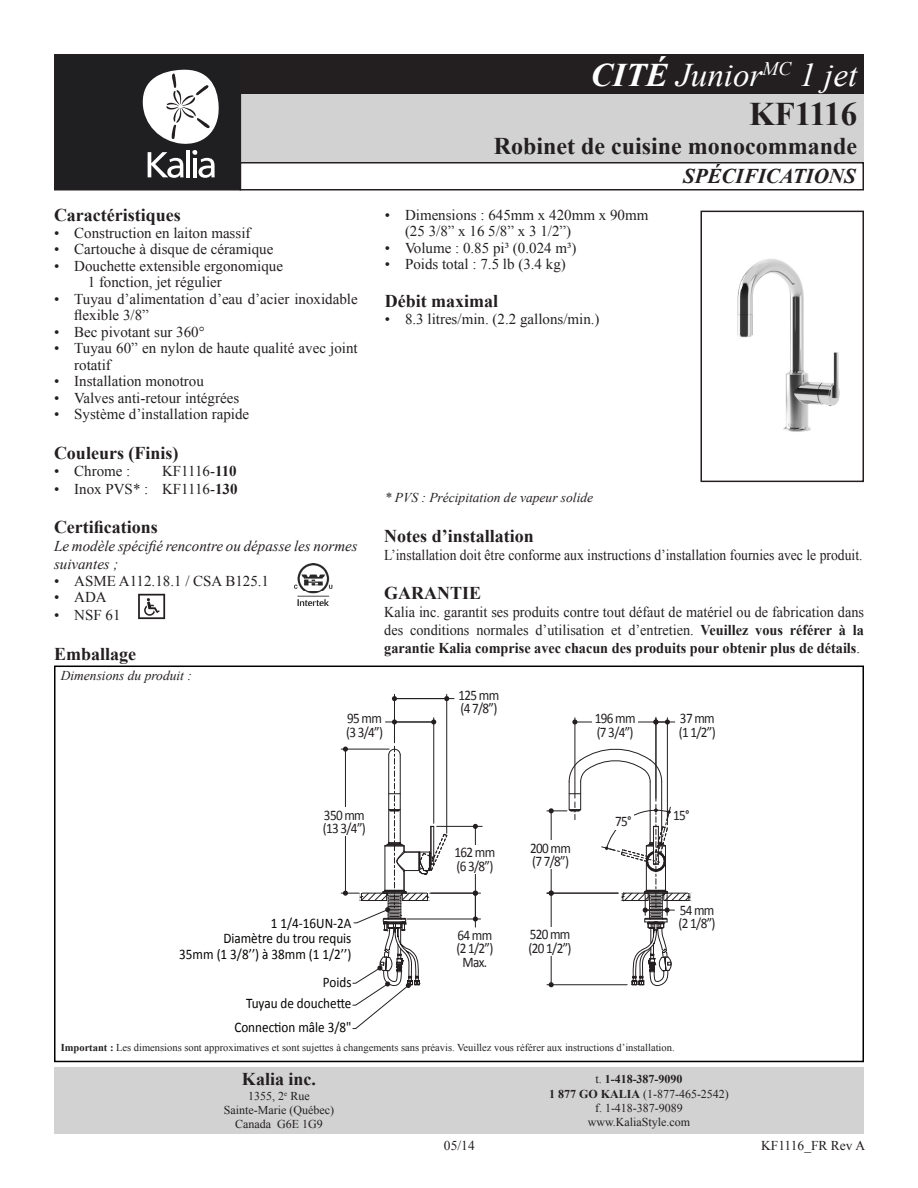
<style>
.page{position:relative;width:918px;height:1188px;background:#fff}
.page>*{position:absolute;margin:0;border:0;box-sizing:border-box;transform-origin:0 0}
.t1{font:italic 33px/39.3px "Times New Roman";color:#fff;text-align:right}
.t2{font:700 24px "Times New Roman";color:#231f20}
.t3{font:italic 700 21px "Times New Roman";color:#231f20}
.Spec-Description_Tit{font:700 18px "Times New Roman";color:#231f20}
.Spec-Description__FR{font:15px/16.5px "Times New Roman";color:#231f20}
.Spec-Description_nor{font:15px/18px "Times New Roman";color:#231f20;text-align:justify;scale:.95 1}
.Spec-Description_nor-2{font:15px "Times New Roman";color:#231f20;scale:.91 1}
.Spec-Description_nor-3{font:italic 15px/18px "Times New Roman";color:#231f20}
.t4{font:14.7px/13.5px "Calibri";letter-spacing:-.05em;color:#231f20;scale:.9 1}
.t5{font:14.7px/15.8px "Calibri";color:#050504;text-align:right;scale:.9 1}
.Spec-Description_Tit-2{font:italic 13.5px "Times New Roman";color:#231f20}
.Spec-Description_nor-4{font:italic 13.5px "Times New Roman";color:#231f20}
.date-file{font:13.5px "Times New Roman";color:#231f20}
.t6{font:12px/14.4px "Times New Roman";color:#231f20;text-align:center}
.Spec-Description_nor-5{font:10.5px "Times New Roman";color:#231f20}
.s1{font-weight:700}
.s2{font-weight:700;font-style:normal;color:#231f20}
</style>
<div class="page">
<div style="left:240px;top:54px;width:624px;height:40px;background:#231f20"></div>
<div style="left:240px;top:94px;width:624px;height:68px;background:#d2d2d2"></div>
<div style="left:54px;top:1067px;width:810px;height:67px;background:#d2d2d2"></div>
<div style="left:240px;top:162px;width:624px;height:28px;border:2px solid #231f20"></div>
<svg style="left:57px;top:57px;width:181px;height:130px"></svg>
<div style="left:54px;top:54px;width:187px;height:136px;border:2px solid #231f20"></div>
<svg style="left:138px;top:594px;width:27px;height:25px"></svg>
<svg style="left:674px;top:895px;width:13px;height:4px"></svg>
<div style="left:664px;top:893px;width:26px;height:8px;border:1px solid #231f20"></div>
<svg style="left:687px;top:892px;width:4px;height:9px"></svg>
<hr style="left:437px;top:826px;width:45px;height:1px;background:#231f20">
<hr style="left:475px;top:826px;width:1px;height:67px;background:#231f20">
<svg style="left:473px;top:824px;width:5px;height:5px"></svg>
<hr style="left:431px;top:893px;width:50px;height:1px;background:#231f20">
<div style="left:451px;top:845px;width:47px;height:29px;background:#fff"></div>
<svg style="left:473px;top:891px;width:5px;height:31px"></svg>
<hr style="left:407px;top:919px;width:74px;height:1px;background:#231f20">
<hr style="left:475px;top:893px;width:1px;height:34px;background:#231f20">
<hr style="left:392px;top:698px;width:62px;height:1px;background:#231f20">
<svg style="left:341px;top:694px;width:108px;height:335px"></svg>
<hr style="left:575px;top:722px;width:81px;height:1px;background:#231f20">
<svg style="left:572px;top:719px;width:5px;height:6px"></svg>
<hr style="left:575px;top:718px;width:1px;height:80px;background:#231f20">
<div style="left:592px;top:711px;width:46px;height:28px;background:#fff"></div>
<hr style="left:667px;top:718px;width:1px;height:107px;background:#231f20">
<hr style="left:656px;top:718px;width:1px;height:80px;background:#231f20">
<svg style="left:653px;top:719px;width:22px;height:6px"></svg>
<svg style="left:547px;top:746px;width:127px;height:241px"></svg>
<div style="left:672px;top:809px;width:19px;height:13px;background:#fff"></div>
<div style="left:613px;top:815px;width:21px;height:15px;background:#fff"></div>
<div style="left:54px;top:666px;width:810px;height:396px;border:2px solid #000"></div>
<img style="left:737px;top:259px;width:103px;height:173px">
<div style="left:700px;top:211px;width:164px;height:271px;border:2px solid #231f20"></div>
<img style="left:295px;top:563px;width:37px;height:42px">
<h1 class="t1" style="left:591px;top:54px;width:268px"><span class="s1">CITÉ</span> Junior<sup>MC</sup> 1 jet<br><span class="s2">KF1116</span></h1>
<h2 class="t2" style="left:494px;top:129px;width:365px">Robinet de cuisine monocommande</h2>
<p class="Spec-Description_Tit" style="left:54px;top:203px;width:128px">Caractéristiques</p>
<p class="Spec-Description__FR" style="left:54px;top:224px;width:198px">• Construction en laiton massif</p>
<p class="Spec-Description__FR" style="left:54px;top:241px;width:221px">• Cartouche à disque de céramique</p>
<p class="Spec-Description__FR" style="left:54px;top:257px;width:231px">• Douchette extensible ergonomique</p>
<p class="Spec-Description__FR" style="left:88px;top:274px;width:136px">1 fonction, jet régulier</p>
<p class="Spec-Description__FR" style="left:74px;top:290px;width:285px;text-indent:-20px">• Tuyau d’alimentation d’eau d’acier inoxidable flexible 3/8”</p>
<p class="Spec-Description__FR" style="left:54px;top:323px;width:152px">• Bec pivotant sur 360°</p>
<p class="Spec-Description__FR" style="left:74px;top:340px;width:285px;text-indent:-20px">• Tuyau 60” en nylon de haute qualité avec joint rotatif</p>
<p class="Spec-Description__FR" style="left:54px;top:373px;width:151px">• Installation monotrou</p>
<p class="Spec-Description__FR" style="left:54px;top:389px;width:187px">• Valves anti-retour intégrées</p>
<p class="Spec-Description__FR" style="left:54px;top:406px;width:197px">• Système d’installation rapide</p>
<p class="Spec-Description_Tit" style="left:54px;top:441px;width:126px">Couleurs (Finis)</p>
<p class="Spec-Description__FR" style="left:54px;top:462px;width:78px">• Chrome :</p>
<p class="Spec-Description__FR" style="left:162px;top:462px;width:76px">KF1116-<span class="s1">110</span></p>
<p class="Spec-Description__FR" style="left:54px;top:480px;width:185px">• Inox PVS* : KF1116-<span class="s1">130</span></p>
<p class="Spec-Description_Tit" style="left:54px;top:515px;width:105px">Certifications</p>
<p class="Spec-Description_nor-3" style="left:54px;top:537px;width:305px">Le modèle spécifié rencontre ou dépasse les normes suivantes ;</p>
<p class="Spec-Description__FR" style="left:54px;top:572px;width:217px">• ASME A112.18.1 / CSA B125.1</p>
<p class="Spec-Description__FR" style="left:54px;top:589px;width:54px">• ADA</p>
<p class="Spec-Description__FR" style="left:54px;top:607px;width:68px">• NSF 61</p>
<p class="Spec-Description_Tit" style="left:54px;top:641px;width:84px">Emballage</p>
<p class="Spec-Description_nor-4" style="left:61px;top:666px;width:133px">Dimensions du produit :</p>
<p class="Spec-Description__FR" style="left:385px;top:206px;width:265px">• Dimensions : 645mm x 420mm x 90mm</p>
<p class="Spec-Description__FR" style="left:405px;top:223px;width:168px">(25 3/8” x 16 5/8” x 3 1/2”)</p>
<p class="Spec-Description__FR" style="left:385px;top:239px;width:193px">• Volume : 0.85 pi³ (0.024 m³)</p>
<p class="Spec-Description__FR" style="left:385px;top:256px;width:183px">• Poids total : 7.5 lb (3.4 kg)</p>
<p class="Spec-Description_Tit" style="left:385px;top:289px;width:115px">Débit maximal</p>
<p class="Spec-Description__FR" style="left:385px;top:310px;width:216px">• 8.3 litres/min. (2.2 gallons/min.)</p>
<h3 class="t3" style="left:683px;top:162px;width:174px">SPÉCIFICATIONS</h3>
<p class="Spec-Description_Tit-2" style="left:385px;top:488px;width:210px">* PVS : Précipitation de vapeur solide</p>
<p class="Spec-Description_Tit" style="left:384px;top:523px;width:151px">Notes d’installation</p>
<p class="Spec-Description_nor-2" style="left:384px;top:544px;width:527px">L’installation doit être conforme aux instructions d’installation fournies avec le produit.</p>
<p class="Spec-Description_Tit" style="left:384px;top:581px;width:99px">GARANTIE</p>
<p class="Spec-Description_nor" style="left:384px;top:603px;width:507px">Kalia inc. garantit ses produits contre tout défaut de matériel ou de fabrication dans des conditions normales d’utilisation et d’entretien. <span class="s1">Veuillez vous référer à la garantie Kalia comprise avec chacun des produits pour obtenir plus de détails</span>.</p>
<p class="t4" style="left:346px;top:711px;width:43px">95 mm (3 3/4”)</p>
<p class="t4" style="left:323px;top:807px;width:49px">350 mm (13 3/4”)</p>
<p class="t5" style="left:179px;top:914px;width:193px">1 1/4-16UN-2A<br>Diamètre du trou requis<br>35mm (1 3/8’’) à 38mm (1 1/2’’)</p>
<p class="t5" style="left:246px;top:971px;width:119px;line-height:21.3px">Poids<br>Tuyau de douchette</p>
<p class="t5" style="left:234px;top:1018px;width:132px">Connection mâle 3/8"</p>
<p class="t4" style="left:459px;top:687px;width:47px">125 mm (4 7/8”)</p>
<p class="t4" style="left:454px;top:845px;width:47px">162 mm (6 3/8”)</p>
<p class="t4" style="left:456px;top:927px;width:43px;text-align:center">64 mm (2 1/2”)<br>Max.</p>
<p class="t4" style="left:595px;top:711px;width:47px">196 mm (7 3/4”)</p>
<p class="t4" style="left:679px;top:711px;width:43px">37 mm (1 1/2”)</p>
<p class="t4" style="left:530px;top:841px;width:47px">200 mm (7 7/8”)</p>
<p class="t4" style="left:529px;top:927px;width:49px">520 mm (20 1/2”)</p>
<p class="t4" style="left:615px;top:814px;width:20px">75°</p>
<p class="t4" style="left:673px;top:808px;width:20px">15°</p>
<p class="t4" style="left:679px;top:902px;width:43px">54 mm (2 1/8”)</p>
<p class="Spec-Description_nor-5" style="left:61px;top:1041px;width:615px"><span class="s1">Important :</span> Les dimensions sont approximatives et sont sujettes à changements sans préavis. Veuillez vous référer aux instructions d’installation.</p>
<p class="Spec-Description_Tit" style="left:242px;top:1067px;width:76px">Kalia inc.</p>
<p class="t6" style="left:224px;top:1088px;width:112px">1355, 2<sup>e</sup> Rue<br>Sainte-Marie (Québec)<br>Canada G6E 1G9</p>
<p class="t6" style="left:549px;top:1072px;width:181px">t. <span class="s1">1-418-387-9090<br>1 877 GO KALIA</span> (1-877-465-2542) f. 1-418-387-9089 www.KaliaStyle.com</p>
<p class="date-file" style="left:444px;top:1137px;width:32px">05/14</p>
<p class="date-file" style="left:761px;top:1137px;width:106px">KF1116_FR Rev A</p>
</div>
